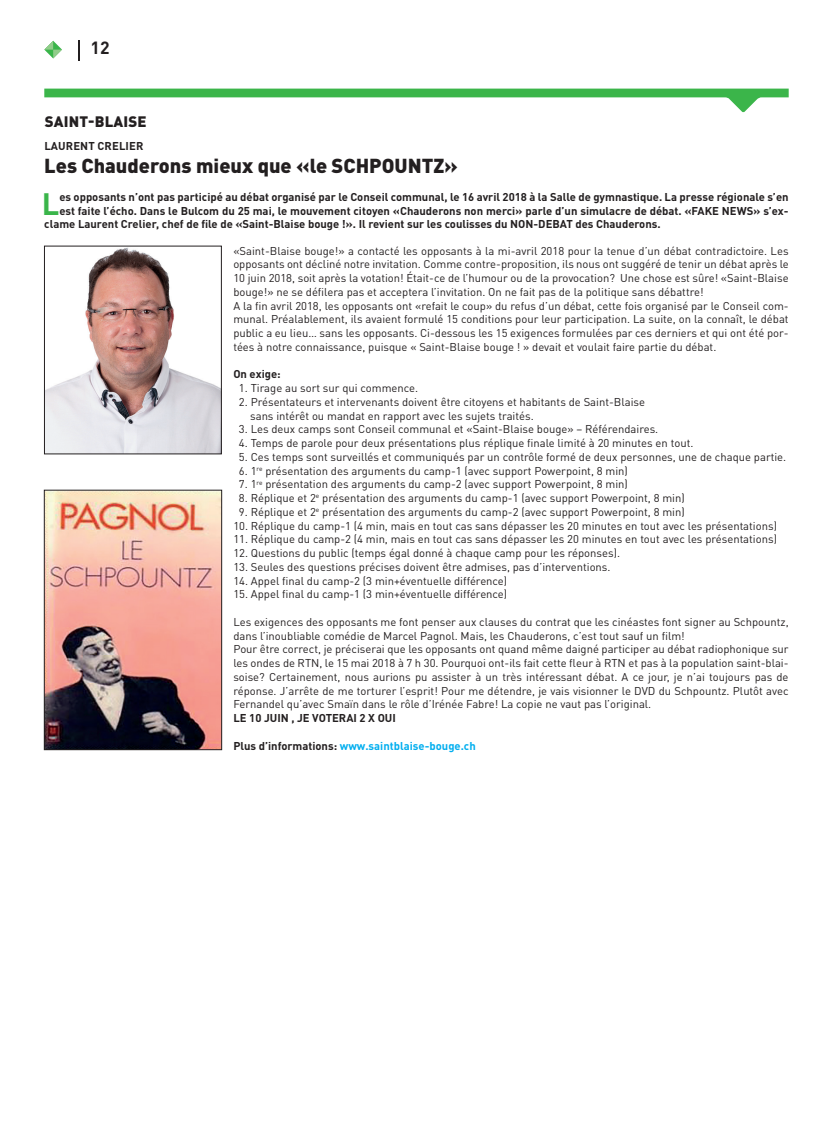
<style>
.page{position:relative;width:833px;height:1134px;background:#fff}
.page>*{position:absolute;margin:0;border:0;box-sizing:border-box;transform-origin:0 0}
.t1{font:700 30.5px "DIN Pro";color:#3ab54a}
.t2{font:900 20px "DIN Pro";color:#231f20}
.t3{font:700 17.5px "DIN Pro";color:#231f20}
.t4{font:900 15px "DIN Pro";letter-spacing:.01em;color:#231f20}
.t5{font:11.25px/13.8px "DIN Pro";color:#231f20}
.t6{font:700 11.25px "DIN Pro";color:#231f20}
.t7{font:700 11.25px "DIN Pro";color:#00aeef}
.s1{color:#231f20}
</style>
<div class="page">
<svg style="left:78px;top:41px;width:1px;height:20px"></svg>
<svg style="left:44px;top:41px;width:18px;height:17px"></svg>
<svg style="left:44px;top:89px;width:744px;height:23px"></svg>
<img style="left:46px;top:248px;width:173px;height:204px">
<img style="left:46px;top:492px;width:174px;height:256px">
<div style="left:44px;top:490px;width:178px;height:260px;border:1px solid #231f20"></div>
<h3 class="t3" style="left:90px;top:36px;width:21px">12</h3>
<h3 class="t4" style="left:45px;top:111px;width:103px">SAINT-BLAISE</h3>
<p class="t6" style="left:44px;top:139px;width:101px">LAURENT CRELIER</p>
<h2 class="t2" style="left:44px;top:152px;width:415px">Les Chauderons mieux que «le SCHPOUNTZ»</h2>
<h1 class="t1" style="left:42px;top:183px;width:19px">L</h1>
<p class="t6" style="left:59px;top:189px;width:731px">es opposants n’ont pas participé au débat organisé par le Conseil communal, le 16 avril 2018 à la Salle de gymnastique. La presse régionale s’en</p>
<p class="t6" style="left:59px;top:203px;width:731px">est faite l’écho. Dans le Bulcom du 25 mai, le mouvement citoyen «Chauderons non merci» parle d’un simulacre de débat. «FAKE NEWS» s’ex-</p>
<p class="t6" style="left:44px;top:217px;width:618px">clame Laurent Crelier, chef de file de «Saint-Blaise bouge !». Il revient sur les coulisses du NON-DEBAT des Chauderons.</p>
<p class="t5" style="left:233px;top:243px;width:557px">«Saint-Blaise bouge!» a contacté les opposants à la mi-avril 2018 pour la tenue d’un débat contradictoire. Les opposants ont décliné notre invitation. Comme contre-proposition, ils nous ont suggéré de tenir un débat après le 10 juin 2018, soit après la votation! Était-ce de l’humour ou de la provocation? Une chose est sûre! «Saint-Blaise bouge!» ne se défilera pas et acceptera l’invitation. On ne fait pas de la politique sans débattre!<br>A la fin avril 2018, les opposants ont «refait le coup» du refus d’un débat, cette fois organisé par le Conseil com&shy;munal. Préalablement, ils avaient formulé 15 conditions pour leur participation. La suite, on la connaît, le débat public a eu lieu… sans les opposants. Ci-dessous les 15 exigences formulées par ces derniers et qui ont été por&shy;tées à notre connaissance, puisque « Saint-Blaise bouge ! » devait et voulait faire partie du débat.</p>
<p class="t6" style="left:233px;top:367px;width:49px">On exige:</p>
<p class="t5" style="left:239px;top:381px;width:181px">1. Tirage au sort sur qui commence.</p>
<p class="t5" style="left:250px;top:394px;width:396px;text-indent:-11px">2. Présentateurs et intervenants doivent être citoyens et habitants de Saint-Blaise sans intérêt ou mandat en rapport avec les sujets traités.</p>
<p class="t5" style="left:239px;top:422px;width:421px">3. Les deux camps sont Conseil communal et «Saint-Blaise bouge» – Référendaires.</p>
<p class="t5" style="left:239px;top:436px;width:456px">4. Temps de parole pour deux présentations plus réplique finale limité à 20 minutes en tout.</p>
<p class="t5" style="left:239px;top:449px;width:549px">5. Ces temps sont surveillés et communiqués par un contrôle formé de deux personnes, une de chaque partie.</p>
<p class="t5" style="left:239px;top:463px;width:390px">6. 1<sup>re</sup> présentation des arguments du camp-1 (avec support Powerpoint, 8 min)</p>
<p class="t5" style="left:239px;top:477px;width:390px">7. 1<sup>re</sup> présentation des arguments du camp-2 (avec support Powerpoint, 8 min)</p>
<p class="t5" style="left:239px;top:491px;width:447px">8. Réplique et 2<sup>e</sup> présentation des arguments du camp-1 (avec support Powerpoint, 8 min)</p>
<p class="t5" style="left:239px;top:504px;width:447px">9. Réplique et 2<sup>e</sup> présentation des arguments du camp-2 (avec support Powerpoint, 8 min)</p>
<p class="t5" style="left:233px;top:518px;width:545px">10. Réplique du camp-1 (4 min, mais en tout cas sans dépasser les 20 minutes en tout avec les présentations)</p>
<p class="t5" style="left:233px;top:532px;width:545px">11. Réplique du camp-2 (4 min, mais en tout cas sans dépasser les 20 minutes en tout avec les présentations)</p>
<p class="t5" style="left:233px;top:546px;width:388px">12. Questions du public (temps égal donné à chaque camp pour les réponses).</p>
<p class="t5" style="left:233px;top:559px;width:379px">13. Seules des questions précises doivent être admises, pas d’interventions.</p>
<p class="t5" style="left:233px;top:573px;width:275px">14. Appel final du camp-2 (3 min+éventuelle différence)</p>
<p class="t5" style="left:233px;top:587px;width:275px">15. Appel final du camp-1 (3 min+éventuelle différence)</p>
<p class="t5" style="left:233px;top:614px;width:557px">Les exigences des opposants me font penser aux clauses du contrat que les cinéastes font signer au Schpountz, dans l’inoubliable comédie de Marcel Pagnol. Mais, les Chauderons, c’est tout sauf un film!<br>Pour être correct, je préciserai que les opposants ont quand même daigné participer au débat radiophonique sur les ondes de RTN, le 15 mai 2018 à 7 h 30. Pourquoi ont-ils fait cette fleur à RTN et pas à la population saint-blai&shy;soise? Certainement, nous aurions pu assister à un très intéressant débat. A ce jour, je n’ai toujours pas de réponse. J’arrête de me torturer l’esprit! Pour me détendre, je vais visionner le DVD du Schpountz. Plutôt avec Fernandel qu’avec Smaïn dans le rôle d’Irénée Fabre! La copie ne vaut pas l’original.</p>
<p class="t6" style="left:233px;top:710px;width:164px">LE 10 JUIN , JE VOTERAI 2 X OUI</p>
<p class="t7" style="left:233px;top:738px;width:244px"><span class="s1">Plus d’informations:</span> www.saintblaise-bouge.ch</p>
</div>
